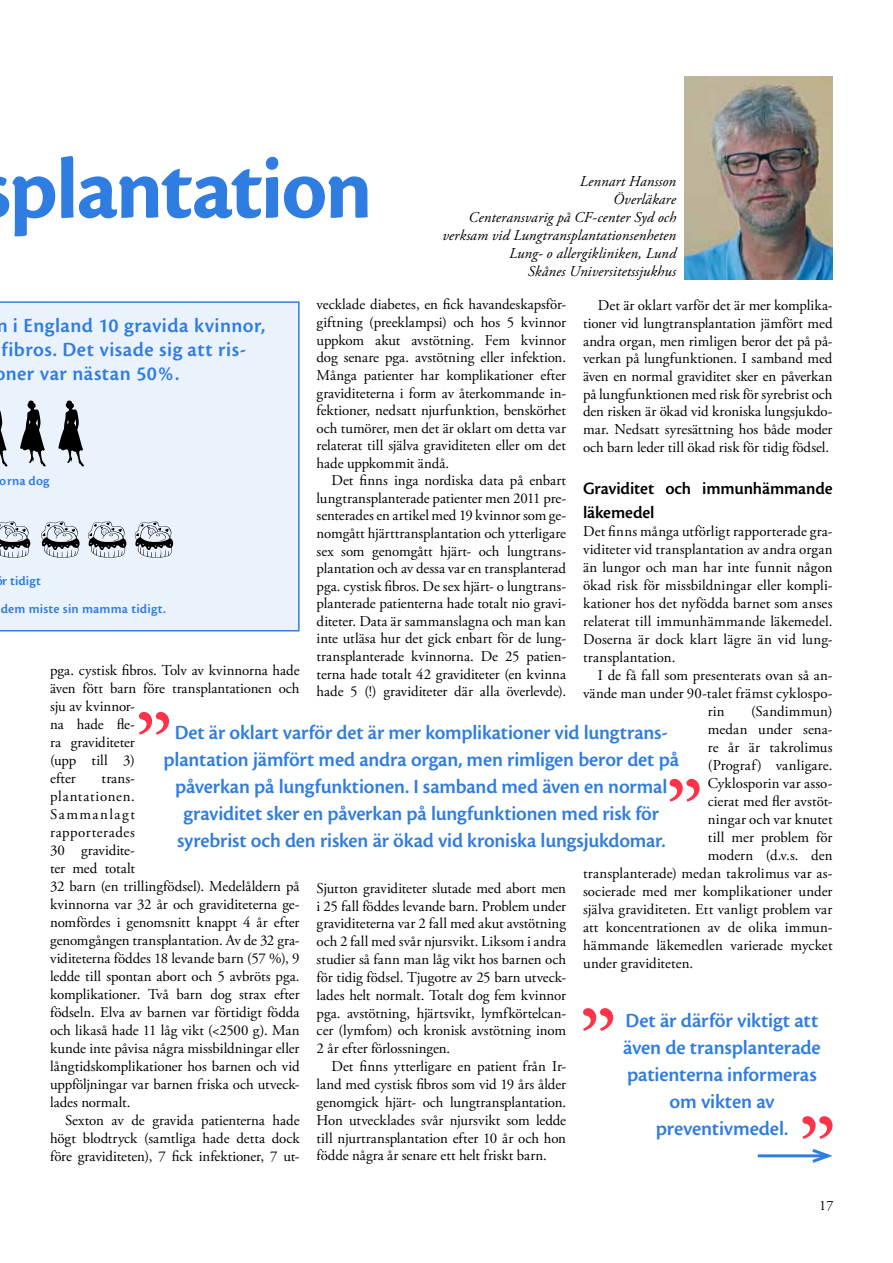
<style>
.page{position:relative;width:893px;height:1263px;background:#fff}
.page>*{position:absolute;margin:0;border:0;box-sizing:border-box;transform-origin:0 0}
.t1{font:90px "Cronos MM 700 60";letter-spacing:-.02em;color:#2f7de1}
.t2{font:21px/27px "Cronos MM 574 14";letter-spacing:-.005em;color:#2f7de1;text-align:center}
.t3{font:21px/24px "Cronos MM 574 14";letter-spacing:.025em;color:#2f7de1}
.t4{font:18px/24px "Cronos MM 574 12";letter-spacing:-.005em;color:#000}
.t5{font:15px/18px "Adobe Garamond Pro";color:#000;text-align:justify}
.t6{font:italic 15px/18px "Adobe Garamond Pro";letter-spacing:.005em;color:#000;text-align:right}
.t7{font:14.25px "Adobe Garamond Pro";color:#000}
.t8{font:13.5px/27.8px "Cronos MM 574 9";letter-spacing:.04em;color:#2f7de1}
</style>
<div class="page">
<div style="left:0;top:301px;width:300px;height:330px;background:#eaf2fc"></div>
<img style="left:685px;top:77px;width:147px;height:202px">
<svg style="left:0;top:400px;width:7px;height:66px"></svg>
<svg style="left:20px;top:400px;width:26px;height:66px"></svg>
<svg style="left:58px;top:400px;width:26px;height:66px"></svg>
<svg style="left:41px;top:521px;width:39px;height:37px"></svg>
<svg style="left:88px;top:521px;width:38px;height:37px"></svg>
<svg style="left:135px;top:521px;width:38px;height:37px"></svg>
<hr style="left:758px;top:1154px;width:70px;height:3px;background:#2f7de1">
<svg style="left:809px;top:1149px;width:24px;height:14px"></svg>
<svg style="left:139px;top:712px;width:30px;height:23px"></svg>
<svg style="left:669px;top:779px;width:31px;height:22px"></svg>
<svg style="left:583px;top:1008px;width:30px;height:23px"></svg>
<svg style="left:802px;top:1116px;width:30px;height:23px"></svg>
<svg style="left:0;top:521px;width:30px;height:37px"></svg>
<h1 class="t1" style="left:9px;top:142px;width:365px">plantation</h1>
<p class="t6" style="left:442px;top:173px;width:235px">Lennart Hansson<br>Överläkare<br>Centeransvarig på CF-center Syd och verksam vid Lungtransplantationsenheten<br>Lung- o allergikliniken, Lund<br>Skånes Universitetssjukhus</p>
<p class="t5" style="left:317px;top:296px;width:251px;line-height:17.5px">vecklade diabetes, en fick havandeskapsför&shy;giftning (preeklampsi) och hos 5 kvinnor uppkom akut avstötning. Fem kvinnor dog senare pga. avstötning eller infektion.<br>Många patienter har komplikationer efter graviditeterna i form av återkommande in&shy;fektioner, nedsatt njurfunktion, benskörhet och tumörer, men det är oklart om detta var relaterat till själva graviditeten eller om det hade uppkommit ändå.</p>
<p class="t5" style="left:317px;top:472px;width:251px;line-height:17.5px;text-indent:15px">Det finns inga nordiska data på enbart lungtransplanterade patienter men 2011 pre&shy;senterades en artikel med 19 kvinnor som ge&shy;nomgått hjärttransplantation och ytterligare sex som genomgått hjärt- och lungtrans&shy;plantation och av dessa var en transplanterad pga. cystisk fibros. De sex hjärt- o lungtrans&shy;planterade patienterna hade totalt nio gravi&shy;diteter. Data är sammanslagna och man kan inte utläsa hur det gick enbart för de lung&shy;transplanterade kvinnorna. De 25 patien&shy;terna hade totalt 42 graviditeter (en kvinna hade 5 (!) graviditeter där alla överlevde).</p>
<p class="t5" style="left:583px;top:297px;width:251px;text-indent:15px">Det är oklart varför det är mer komplika&shy;tioner vid lungtransplantation jämfört med andra organ, men rimligen beror det på på&shy;verkan på lungfunktionen. I samband med även en normal graviditet sker en påverkan på lungfunktionen med risk för syrebrist och den risken är ökad vid kroniska lungsjukdo&shy;mar. Nedsatt syresättning hos både moder och barn leder till ökad risk för tidig födsel.</p>
<p class="t4" style="left:583px;top:477px;width:251px">Graviditet och immunhämmande läkemedel</p>
<p class="t5" style="left:583px;top:523px;width:251px">Det finns många utförligt rapporterade gra&shy;viditeter vid transplantation av andra organ än lungor och man har inte funnit någon ökad risk för missbildningar eller kompli&shy;kationer hos det nyfödda barnet som anses relaterat till immunhämmande läkemedel.<br>Doserna är dock klart lägre än vid lung&shy;transplantation.</p>
<p class="t5" style="left:598px;top:667px;width:236px">I de få fall som presenterats ovan så an-</p>
<p class="t5" style="left:583px;top:685px;width:251px">vände man under 90-talet främst cyklospo-</p>
<p class="t5" style="left:708px;top:703px;width:18px">rin</p>
<p class="t5" style="left:751px;top:703px;width:83px">(Sandimmun)</p>
<p class="t5" style="left:708px;top:721px;width:126px">medan under sena-</p>
<p class="t5" style="left:708px;top:739px;width:126px">re år är takrolimus</p>
<p class="t5" style="left:708px;top:757px;width:126px">(Prograf) vanligare.</p>
<p class="t5" style="left:708px;top:775px;width:126px">Cyklosporin var asso-</p>
<p class="t5" style="left:708px;top:793px;width:126px">cierat med fler avstöt-</p>
<p class="t5" style="left:708px;top:811px;width:126px">ningar och var knutet</p>
<p class="t5" style="left:708px;top:829px;width:126px">till mer problem för</p>
<p class="t5" style="left:708px;top:847px;width:126px">modern (d.v.s. den</p>
<p class="t5" style="left:583px;top:865px;width:251px">transplanterade) medan takrolimus var as-</p>
<p class="t5" style="left:583px;top:883px;width:251px">socierade med mer komplikationer under</p>
<p class="t5" style="left:583px;top:901px;width:251px">själva graviditeten. Ett vanligt problem var</p>
<p class="t5" style="left:583px;top:919px;width:251px">att koncentrationen av de olika immun-</p>
<p class="t5" style="left:583px;top:937px;width:251px">hämmande läkemedlen varierade mycket</p>
<p class="t5" style="left:583px;top:955px;width:112px">under graviditeten.</p>
<h2 class="t3" style="left:-4px;top:314px;width:270px">n i England 10 gravida kvinnor, fibros. Det visade sig att ris&shy;ner var nästan 50%.</h2>
<p class="t8" style="left:0;top:468px;width:51px">orna dog</p>
<p class="t8" style="left:1px;top:567px;width:166px">r tidigt<br>dem miste sin mamma tidigt.</p>
<p class="t5" style="left:50px;top:661px;width:251px;text-align:left">pga. cystisk fibros. Tolv av kvinnorna hade även fött barn före transplantationen och sju av kvinnor-<br>na hade fle-<br>ra graviditeter<br>(upp till 3)<br>efter</p>
<p class="t2" style="left:164px;top:719px;width:517px">Det är oklart varför det är mer komplikationer vid lungtrans&shy;plantation jämfört med andra organ, men rimligen beror det på påverkan på lungfunktionen. I samband med även en normal graviditet sker en påverkan på lungfunktionen med risk för syrebrist och den risken är ökad vid kroniska lungsjukdomar.</p>
<p class="t5" style="left:50px;top:769px;width:251px;text-align:left;text-indent:52px">trans-<br>plantationen.<br>Sammanlagt<br>rapporterades<br>30 gravidite-<br>ter med totalt<br>32 barn (en trillingfödsel). Medelåldern på kvinnorna var 32 år och graviditeterna ge&shy;nomfördes i genomsnitt knappt 4 år efter genomgången transplantation. Av de 32 gra&shy;viditeterna föddes 18 levande barn (57 %), 9 ledde till spontan abort och 5 avbröts pga. komplikationer. Två barn dog strax efter födseln. Elva av barnen var förtidigt födda och likaså hade 11 låg vikt (&lt;2500 g). Man kunde inte påvisa några missbildningar eller långtidskomplikationer hos barnen och vid uppföljningar var barnen friska och utveck&shy;lades normalt.</p>
<p class="t5" style="left:50px;top:1111px;width:251px;text-indent:15px">Sexton av de gravida patienterna hade högt blodtryck (samtliga hade detta dock före graviditeten), 7 fick infektioner, 7 ut-</p>
<p class="t5" style="left:317px;top:879px;width:251px">Sjutton graviditeter slutade med abort men i 25 fall föddes levande barn. Problem under graviditeterna var 2 fall med akut avstötning och 2 fall med svår njursvikt. Liksom i andra studier så fann man låg vikt hos barnen och för tidig födsel. Tjugotre av 25 barn utveck&shy;lades helt normalt. Totalt dog fem kvinnor pga. avstötning, hjärtsvikt, lymfkörtelcan&shy;cer (lymfom) och kronisk avstötning inom 2 år efter förlossningen.</p>
<p class="t5" style="left:317px;top:1058px;width:251px;text-indent:15px">Det finns ytterligare en patient från Ir&shy;land med cystisk fibros som vid 19 års ålder genomgick hjärt- och lungtransplantation.<br>Hon utvecklades svår njursvikt som ledde till njurtransplantation efter 10 år och hon födde några år senare ett helt friskt barn.</p>
<h2 class="t2" style="left:623px;top:1008px;width:199px">Det är därför viktigt att även de transplanterade patienterna informeras om vikten av preventivmedel.</h2>
<p class="t7" style="left:819px;top:1196px;width:16px">17</p>
</div>
